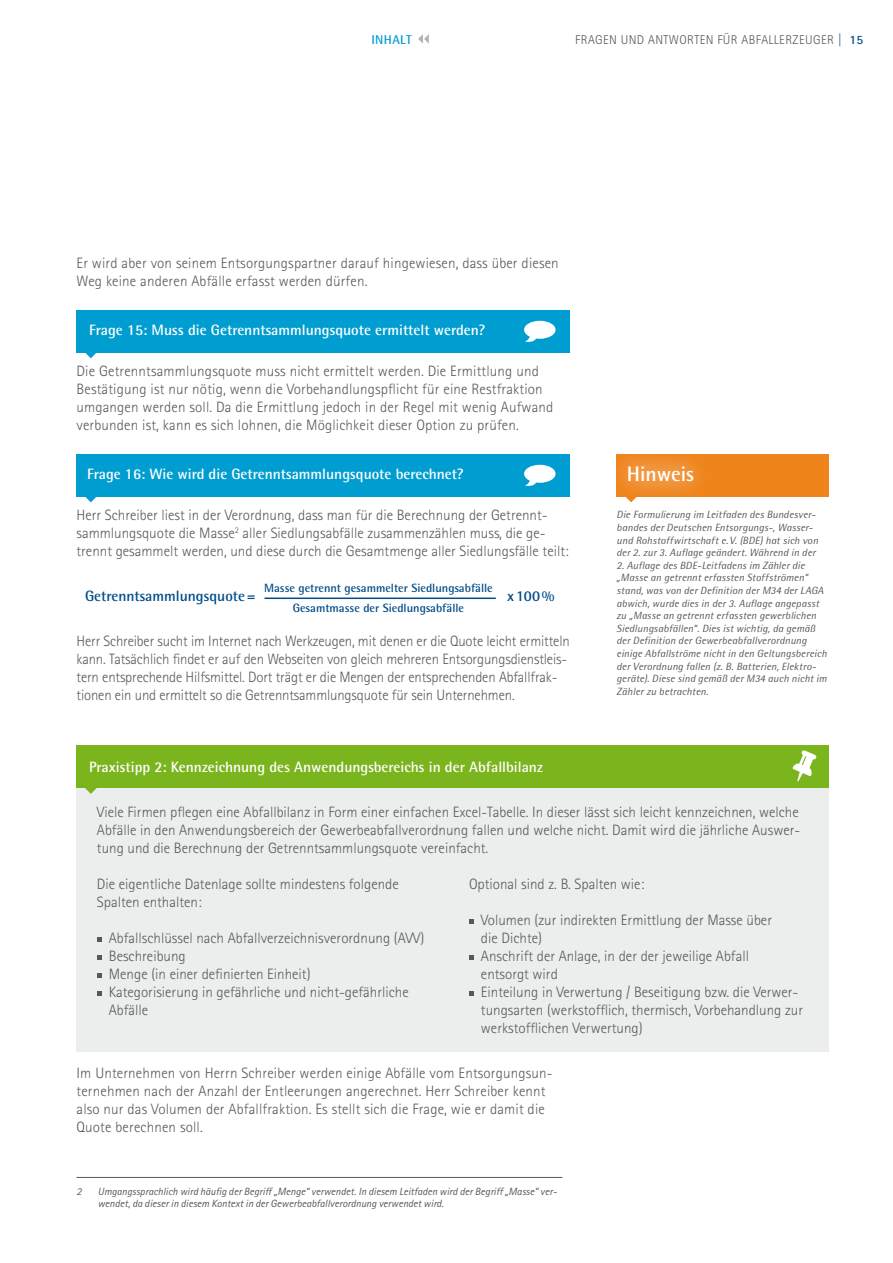
<style>
.page{position:relative;width:893px;height:1263px;background:#fff}
.page>*{position:absolute;margin:0;border:0;box-sizing:border-box;transform-origin:0 0}
.t1{font:700 21px "Agfa Rotis Semisans";color:#fff}
.t2{font:300 15px/18px "Agfa Rotis Sans Serif";color:#58585a}
.t3{font:700 15px "Agfa Rotis Semisans";color:#fff}
.t4{font:700 15px "Agfa Rotis Semisans";color:#004c89}
.t5{font:300 12.75px "Agfa Rotis Sans Serif";letter-spacing:.03em;color:#58585a}
.t6{font:700 12.75px "Agfa Rotis Semisans";letter-spacing:.03em;color:#009dd1}
.t7{font:700 12px "Agfa Rotis Semisans";color:#004c89}
.Quelle{font:italic 10.5px/12.6px "Agfa Rotis Semisans";letter-spacing:.01em;color:#58585a}
.Quelle-2{font:italic 10.5px/12px "Agfa Rotis Sans Serif";color:#58585a}
.s1{font-weight:700;color:#004c89}
</style>
<div class="page">
<div style="left:77px;top:310px;width:493px;height:42px;background:#009dd1"></div>
<svg style="left:85px;top:352px;width:12px;height:6px"></svg>
<div style="left:524px;top:321px;width:32px;height:18px;background:#fff;border-radius:50%"></div>
<svg style="left:525px;top:334px;width:12px;height:8px"></svg>
<div style="left:77px;top:454px;width:493px;height:42px;background:#009dd1"></div>
<svg style="left:85px;top:496px;width:12px;height:6px"></svg>
<div style="left:524px;top:465px;width:32px;height:18px;background:#fff;border-radius:50%"></div>
<svg style="left:525px;top:478px;width:12px;height:8px"></svg>
<div style="left:617px;top:454px;width:212px;height:42px;background:#ef841b"></div>
<div style="left:601px;top:441px;width:118px;height:67px;background:#fff"></div>
<div style="left:609px;top:448px;width:103px;height:52px;background:#fff;opacity:.75"></div>
<hr style="left:264px;top:597px;width:232px;height:2px;background:#004c89">
<div style="left:77px;top:781px;width:752px;height:270px;background:#eceded"></div>
<div style="left:77px;top:745px;width:752px;height:43px;background:#7ab51d"></div>
<svg style="left:85px;top:788px;width:12px;height:6px"></svg>
<svg style="left:792px;top:750px;width:25px;height:31px"></svg>
<svg style="left:97px;top:938px;width:4px;height:4px"></svg>
<svg style="left:97px;top:956px;width:4px;height:4px"></svg>
<svg style="left:97px;top:974px;width:4px;height:4px"></svg>
<svg style="left:97px;top:992px;width:4px;height:4px"></svg>
<svg style="left:469px;top:920px;width:4px;height:4px"></svg>
<svg style="left:469px;top:956px;width:4px;height:4px"></svg>
<svg style="left:469px;top:992px;width:4px;height:4px"></svg>
<hr style="left:77px;top:1177px;width:485px;height:1px;background:#58585a">
<svg style="left:418px;top:34px;width:11px;height:10px"></svg>
<p class="t6" style="left:371px;top:32px;width:42px">INHALT</p>
<p class="t5" style="left:575px;top:32px;width:289px">FRAGEN UND ANTWORTEN FÜR ABFALLERZEUGER <span class="s1">| 15</span></p>
<p class="t2" style="left:77px;top:254px;width:484px">Er wird aber von seinem Entsorgungspartner darauf hingewiesen, dass über diesen<br>Weg keine anderen Abfälle erfasst werden dürfen.</p>
<p class="t3" style="left:89px;top:321px;width:398px">Frage 15: Muss die Getrenntsammlungsquote ermittelt werden?</p>
<p class="t2" style="left:77px;top:362px;width:478px">Die Getrenntsammlungsquote muss nicht ermittelt werden. Die Ermittlung und Bestätigung ist nur nötig, wenn die Vorbehandlungspflicht für eine Restfraktion umgangen werden soll. Da die Ermittlung jedoch in der Regel mit wenig Aufwand verbunden ist, kann es sich lohnen, die Möglichkeit dieser Option zu prüfen.</p>
<p class="t3" style="left:87px;top:465px;width:378px">Frage 16: Wie wird die Getrenntsammlungsquote berechnet?</p>
<p class="t1" style="left:627px;top:461px;width:69px">Hinweis</p>
<p class="t2" style="left:77px;top:506px;width:494px">Herr Schreiber liest in der Verordnung, dass man für die Berechnung der Getrennt&shy;sammlungsquote die Masse<sup>2</sup> aller Siedlungsabfälle zusammenzählen muss, die ge&shy;trennt gesammelt werden, und diese durch die Gesamtmenge aller Siedlungsfälle teilt:</p>
<p class="t7" style="left:264px;top:581px;width:230px">Masse getrennt gesammelter Siedlungsabfälle</p>
<p class="t7" style="left:293px;top:600px;width:173px">Gesamtmasse der Siedlungsabfälle</p>
<p class="t4" style="left:85px;top:587px;width:172px">Getrenntsammlungsquote=</p>
<p class="t4" style="left:507px;top:587px;width:49px">x100%</p>
<p class="t2" style="left:77px;top:632px;width:495px">Herr Schreiber sucht im Internet nach Werkzeugen, mit denen er die Quote leicht ermitteln kann. Tatsächlich findet er auf den Webseiten von gleich mehreren Entsorgungsdienstleis&shy;tern entsprechende Hilfsmittel. Dort trägt er die Mengen der entsprechenden Abfallfrak&shy;tionen ein und ermittelt so die Getrenntsammlungsquote für sein Unternehmen.</p>
<p class="Quelle" style="left:617px;top:508px;width:203px">Die Formulierung im Leitfaden des Bundesver&shy;bandes der Deutschen Entsorgungs-, Wasser&shy;und Rohstoffwirtschaft e.V. (BDE) hat sich von der 2. zur 3. Auflage geändert. Während in der</p>
<p class="Quelle" style="left:617px;top:559px;width:212px">2. Auflage des BDE-Leitfadens im Zähler die „Masse an getrennt erfassten Stoffströmen“ stand, was von der Definition der M34 der LAGA abwich, wurde dies in der 3. Auflage angepasst zu „Masse an getrennt erfassten gewerblichen Siedlungsabfällen“. Dies ist wichtig, da gemäß der Definition der Gewerbeabfallverordnung einige Abfallströme nicht in den Geltungsbereich der Verordnung fallen (z. B. Batterien, Elektro&shy;geräte). Diese sind gemäß der M34 auch nicht im Zähler zu betrachten.</p>
<p class="t3" style="left:89px;top:758px;width:455px">Praxistipp 2: Kennzeichnung des Anwendungsbereichs in der Abfallbilanz</p>
<p class="t2" style="left:97px;top:803px;width:705px;text-align:justify">Viele Firmen pflegen eine Abfallbilanz in Form einer einfachen Excel-Tabelle. In dieser lässt sich leicht kennzeichnen, welche Abfälle in den Anwendungsbereich der Gewerbeabfallverordnung fallen und welche nicht. Damit wird die jährliche Auswer&shy;tung und die Berechnung der Getrenntsammlungsquote vereinfacht.</p>
<p class="t2" style="left:97px;top:875px;width:303px">Die eigentliche Datenlage sollte mindestens folgende<br>Spalten enthalten:</p>
<p class="t2" style="left:109px;top:929px;width:317px">Abfallschlüssel nach Abfallverzeichnisverordnung (AVV)</p>
<p class="t2" style="left:109px;top:947px;width:78px">Beschreibung</p>
<p class="t2" style="left:109px;top:965px;width:203px">Menge (in einer definierten Einheit)</p>
<p class="t2" style="left:109px;top:983px;width:301px">Kategorisierung in gefährliche und nicht-gefährliche<br>Abfälle</p>
<p class="t2" style="left:469px;top:875px;width:177px">Optional sind z. B. Spalten wie:</p>
<p class="t2" style="left:481px;top:911px;width:293px">Volumen (zur indirekten Ermittlung der Masse über die Dichte)</p>
<p class="t2" style="left:481px;top:947px;width:270px">Anschrift der Anlage, in der der jeweilige Abfall entsorgt wird</p>
<p class="t2" style="left:481px;top:983px;width:324px">Einteilung in Verwertung / Beseitigung bzw. die Verwer&shy;tungsarten (werkstofflich, thermisch, Vorbehandlung zur werkstofflichen Verwertung)</p>
<p class="t2" style="left:77px;top:1064px;width:478px">Im Unternehmen von Herrn Schreiber werden einige Abfälle vom Entsorgungsun&shy;ternehmen nach der Anzahl der Entleerungen angerechnet. Herr Schreiber kennt also nur das Volumen der Abfallfraktion. Es stellt sich die Frage, wie er damit die Quote berechnen soll.</p>
<p class="Quelle-2" style="left:77px;top:1185px;width:7px">2</p>
<p class="Quelle-2" style="left:98px;top:1185px;width:461px">Umgangssprachlich wird häufig der Begriff „Menge“ verwendet. In diesem Leitfaden wird der Begriff „Masse“ ver&shy;wendet, da dieser in diesem Kontext in der Gewerbeabfallverordnung verwendet wird.</p>
</div>
